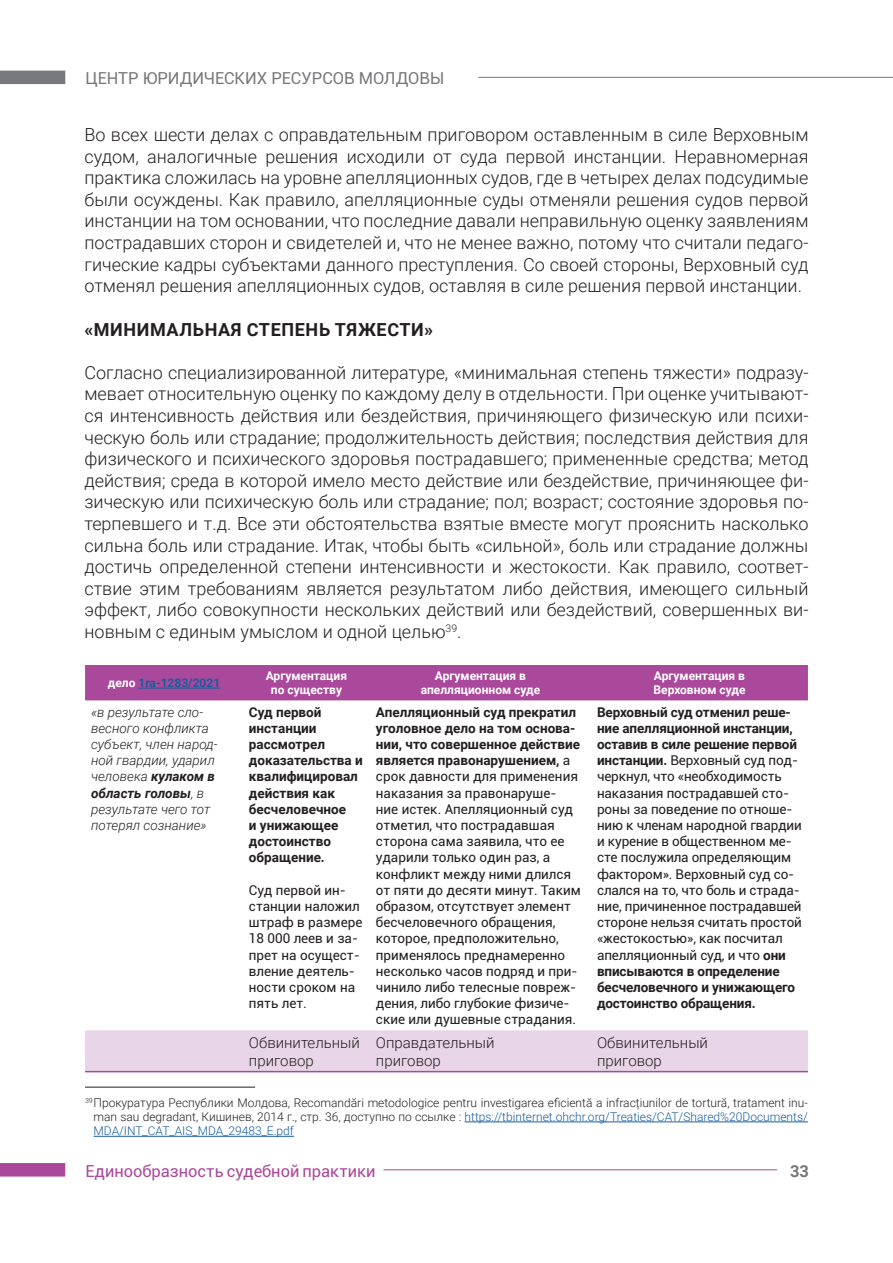
<style>
.page{position:relative;width:893px;height:1263px;background:#fff}
.page>*{position:absolute;margin:0;border:0;box-sizing:border-box;transform-origin:0 0}
.t1{font:300 18px/21.6px "Roboto";color:#231f20;text-align:justify}
.Intertitlu{font:700 18px "Roboto";letter-spacing:.035em;color:#231f20}
.t2{font:16.5px "Roboto";color:#aa499b}
.t3{font:16.5px "Roboto";color:#76787b}
.t4{font:700 16.5px "Roboto";color:#76787b}
.tabel{font:300 15px/18px "Roboto";color:#231f20}
.tabel-2{font:13.5px/16.2px "Roboto";color:#231f20}
.tabel-3{font:italic 300 13.5px/16.2px "Roboto";color:#231f20}
.tabel-4{font:700 13.5px/16.2px "Roboto";color:#231f20}
.footnote{font:300 12px/14.4px "Roboto";color:#231f20;text-align:justify}
.Tabel_primul_rand{font:700 12px "Roboto";color:#fff}
.Tabel_primul_rand-2{font:700 12px "Roboto";color:#175d9e}
.s1{color:#fff}
.s2{font-weight:700}
.s3{color:#175d9e}
</style>
<div class="page">
<div style="left:0;top:1163px;width:65px;height:13px;background:#aa499b"></div>
<hr style="left:384px;top:1169px;width:393px;height:1px;background:#aa499b">
<div style="left:0;top:71px;width:65px;height:13px;background:#76787b"></div>
<hr style="left:478px;top:77px;width:415px;height:1px;background:#76787b">
<hr style="left:465px;top:1121px;width:343px;height:1px;background:#175d9e">
<hr style="left:94px;top:1136px;width:200px;height:1px;background:#175d9e">
<hr style="left:85px;top:1087px;width:170px;height:1px;background:#231f20">
<div style="left:85px;top:665px;width:723px;height:35px;background:#aa499b"></div>
<div style="left:85px;top:1030px;width:723px;height:41px;background:#e8d5e7"></div>
<hr style="left:85px;top:1071px;width:158px;height:1px;background:#aa499b">
<hr style="left:243px;top:1071px;width:127px;height:1px;background:#aa499b">
<hr style="left:370px;top:1071px;width:221px;height:1px;background:#aa499b">
<hr style="left:591px;top:1071px;width:217px;height:1px;background:#aa499b">
<hr style="left:138px;top:688px;width:82px;height:1px;background:#175d9e">
<p class="t3" style="left:85px;top:67px;width:360px">ЦЕНТР ЮРИДИЧЕСКИХ РЕСУРСОВ МОЛДОВЫ</p>
<p class="t1" style="left:84px;top:123px;width:725px">Во всех шести делах с оправдательным приговором оставленным в силе Верховным судом, аналогичные решения исходили от суда первой инстанции. Неравномерная практика сложилась на уровне апелляционных судов, где в четырех делах подсудимые были осуждены. Как правило, апелляционные суды отменяли решения судов первой инстанции на том основании, что последние давали неправильную оценку заявлениям пострадавших сторон и свидетелей и, что не менее важно, потому что считали педаго&shy;гические кадры субъектами данного преступления. Со своей стороны, Верховный суд отменял решения апелляционных судов, оставляя в силе решения первой инстанции.</p>
<p class="Intertitlu" style="left:84px;top:316px;width:350px">«МИНИМАЛЬНАЯ СТЕПЕНЬ ТЯЖЕСТИ»</p>
<p class="t1" style="left:84px;top:361px;width:725px">Согласно специализированной литературе, «минимальная степень тяжести» подразу&shy;мевает относительную оценку по каждому делу в отдельности. При оценке учитывают&shy;ся интенсивность действия или бездействия, причиняющего физическую или психи&shy;ческую боль или страдание; продолжительность действия; последствия действия для физического и психического здоровья пострадавшего; примененные средства; метод действия; среда в которой имело место действие или бездействие, причиняющее фи&shy;зическую или психическую боль или страдание; пол; возраст; состояние здоровья по&shy;терпевшего и т.д. Все эти обстоятельства взятые вместе могут прояснить насколько сильна боль или страдание. Итак, чтобы быть «сильной», боль или страдание должны достичь определенной степени интенсивности и жестокости. Как правило, соответ&shy;ствие этим требованиям является результатом либо действия, имеющего сильный эффект, либо совокупности нескольких действий или бездействий, совершенных ви&shy;новным с единым умыслом и одной целью<sup>39</sup>.</p>
<p class="Tabel_primul_rand-2" style="left:108px;top:674px;width:114px"><span class="s1">дело</span> 1ra-1283/2021</p>
<p class="Tabel_primul_rand" style="left:266px;top:667px;width:83px">Аргументация</p>
<p class="Tabel_primul_rand" style="left:271px;top:682px;width:73px">по существу</p>
<p class="tabel-3" style="left:91px;top:703px;width:128px">«в результате сло&shy;весного конфликта субъект, член народ&shy;ной гвардии, ударил человека <span class="s2">кулаком в область головы</span>, в результате чего тот потерял сознание»</p>
<p class="tabel-4" style="left:249px;top:703px;width:115px">Суд первой инстанции рассмотрел доказательства и квалифицировал действия как бесчеловечное<br>и унижающее достоинство обращение.</p>
<p class="tabel-2" style="left:249px;top:881px;width:115px">Суд первой ин&shy;станции наложил штраф в размере<br>18 000 леев и за&shy;прет на осущест&shy;вление деятель&shy;ности сроком на пять лет.</p>
<p class="Tabel_primul_rand" style="left:435px;top:667px;width:93px">Аргументация в</p>
<p class="Tabel_primul_rand" style="left:421px;top:682px;width:121px">апелляционном суде</p>
<p class="Tabel_primul_rand" style="left:654px;top:667px;width:93px">Аргументация в</p>
<p class="Tabel_primul_rand" style="left:653px;top:682px;width:93px">Верховном суде</p>
<p class="tabel-2" style="left:376px;top:703px;width:206px"><span class="s2">Апелляционный суд прекратил уголовное дело на том основа&shy;нии, что совершенное действие является правонарушением,</span> а срок давности для применения наказания за правонаруше&shy;ние истек. Апелляционный суд отметил, что пострадавшая сторона сама заявила, что ее ударили только один раз, а конфликт между ними длился от пяти до десяти минут. Таким образом, отсутствует элемент бесчеловечного обращения, которое, предположительно, применялось преднамеренно несколько часов подряд и при&shy;чинило либо телесные повреж&shy;дения, либо глубокие физиче&shy;ские или душевные страдания.</p>
<p class="tabel-2" style="left:597px;top:703px;width:206px"><span class="s2">Верховный суд отменил реше&shy;ние апелляционной инстанции, оставив в силе решение первой инстанции.</span> Верховный суд под&shy;черкнул, что «необходимость наказания пострадавшей сто&shy;роны за поведение по отноше&shy;нию к членам народной гвардии и курение в общественном ме&shy;сте послужила определяющим фактором». Верховный суд со&shy;слался на то, что боль и страда&shy;ние, причиненное пострадавшей стороне нельзя считать простой «жестокостью», как посчитал апелляционный суд, и что <span class="s2">они вписываются в определение бесчеловечного и унижающего достоинство обращения.</span></p>
<p class="tabel" style="left:249px;top:1033px;width:112px">Обвинительный приговор</p>
<p class="tabel" style="left:376px;top:1033px;width:120px">Оправдательный</p>
<p class="tabel" style="left:376px;top:1051px;width:66px">приговор</p>
<p class="tabel" style="left:597px;top:1033px;width:112px">Обвинительный</p>
<p class="tabel" style="left:597px;top:1051px;width:66px">приговор</p>
<p class="footnote" style="left:94px;top:1095px;width:716px;text-indent:-9px"><sup>39</sup>Прокуратура Республики Молдова, Recomandări metodologice pentru investigarea eficientă a infracțiunilor de tortură, tratament inu&shy;man sau degradant, Кишинев, 2014 г., стр. 36, доступно по ссылке : <span class="s3">https://tbinternet.ohchr.org/Treaties/CAT/Shared%20Documents/ MDA/INT_CAT_AIS_MDA_29483_E.pdf</span></p>
<p class="t2" style="left:85px;top:1159px;width:292px">Единообразность судебной практики</p>
<p class="t4" style="left:790px;top:1159px;width:20px">33</p>
</div>
